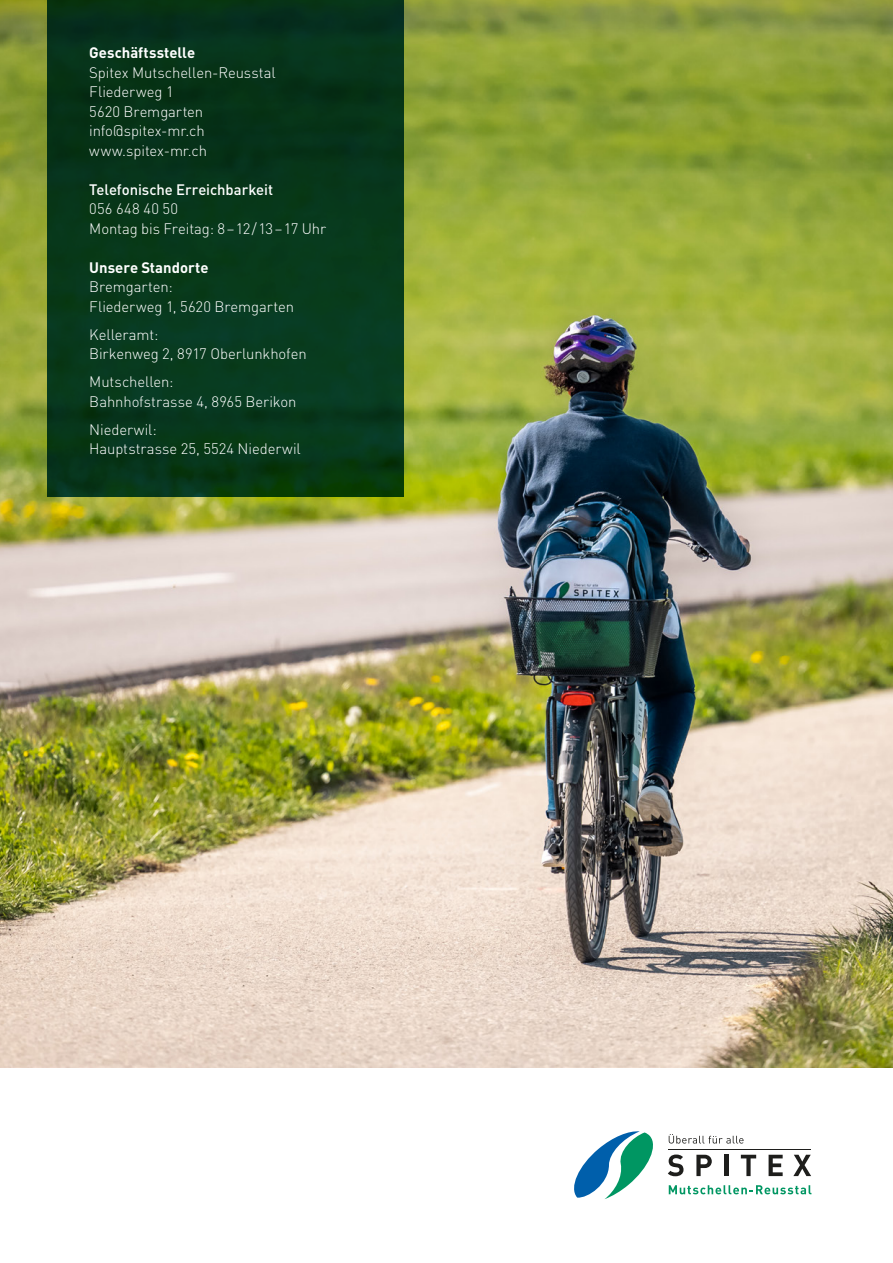
<style>
.page{position:relative;width:893px;height:1263px;background:#fff}
.page>*{position:absolute;margin:0;border:0;box-sizing:border-box;transform-origin:0 0}
.t1{font:300 15px/19.5px "DIN Pro";letter-spacing:-.005em;color:#fff}
.t2{font:700 15px "DIN Pro";color:#fff}
.t3{font:500 15px "DIN Pro";letter-spacing:-.005em;color:#fff}
</style>
<div class="page">
<img style="left:0;top:0;width:893px;height:1067px">
<div style="left:47px;top:0;width:356px;height:497px;background:#07381b"></div>
<svg style="left:574px;top:1131px;width:79px;height:68px"></svg>
<svg style="left:668px;top:1154px;width:15px;height:22px"></svg>
<svg style="left:696px;top:1155px;width:16px;height:21px"></svg>
<hr style="left:724px;top:1155px;width:4px;height:21px;background:#1e1e1c">
<svg style="left:741px;top:1155px;width:15px;height:21px"></svg>
<svg style="left:769px;top:1155px;width:14px;height:21px"></svg>
<svg style="left:793px;top:1155px;width:18px;height:21px"></svg>
<hr style="left:669px;top:1149px;width:142px;height:1px;background:#1e1e1c">
<svg style="left:669px;top:1134px;width:74px;height:9px"></svg>
<svg style="left:669px;top:1185px;width:142px;height:9px"></svg>
<p class="t2" style="left:89px;top:40px;width:107px">Geschäftsstelle</p>
<p class="t1" style="left:89px;top:61px;width:188px">Spitex Mutschellen-Reusstal<br>Fliederweg 1<br>5620 Bremgarten info@spitex-mr.ch www.spitex-mr.ch</p>
<p class="t3" style="left:89px;top:177px;width:185px">Telefonische Erreichbarkeit</p>
<p class="t1" style="left:89px;top:198px;width:238px">056 648 40 50<br>Montag bis Freitag: 8–12/13–17 Uhr</p>
<p class="t2" style="left:89px;top:255px;width:121px">Unsere Standorte</p>
<p class="t1" style="left:89px;top:276px;width:206px">Bremgarten:<br>Fliederweg 1, 5620 Bremgarten</p>
<p class="t1" style="left:89px;top:323px;width:219px">Kelleramt:<br>Birkenweg 2, 8917 Oberlunkhofen</p>
<p class="t1" style="left:89px;top:371px;width:209px">Mutschellen:<br>Bahnhofstrasse 4, 8965 Berikon</p>
<p class="t1" style="left:89px;top:418px;width:213px">Niederwil:<br>Hauptstrasse 25, 5524 Niederwil</p>
</div>
